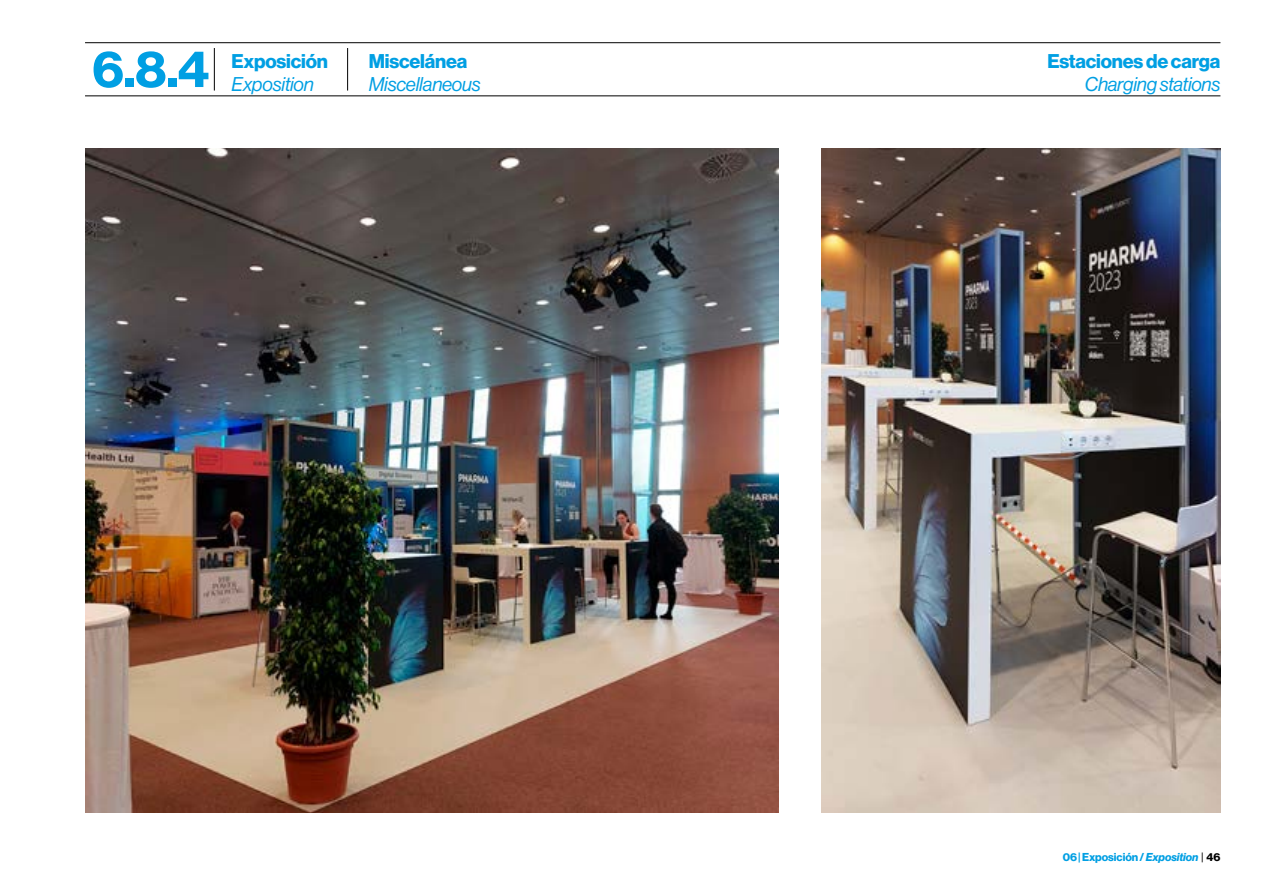
<style>
.page{position:relative;width:1263px;height:893px;background:#fff}
.page>*{position:absolute;margin:0;border:0;box-sizing:border-box;transform-origin:0 0}
.t1{font:700 51px "Neue Haas Grotesk Display";color:#009fe3}
.t2{font:italic 19.5px "Neue Haas Grotesk Display";letter-spacing:-.015em;color:#009fe3}
.t3{font:700 19.5px "Neue Haas Grotesk Display";letter-spacing:-.01em;color:#009fe3}
.t4{font:700 11.25px "Neue Haas Grotesk Display";letter-spacing:-.005em;color:#009fe3}
.s1{font-family:"N Haas Grotesk DS Pro 76 Bd It";font-weight:400}
.s2{font-weight:400;color:#000}
.s3{color:#000}
</style>
<div class="page">
<hr style="left:85px;top:96px;width:1135px;height:1px;background:#000">
<hr style="left:85px;top:42px;width:1135px;height:1px;background:#000">
<hr style="left:214px;top:48px;width:1px;height:43px;background:#000">
<hr style="left:347px;top:48px;width:1px;height:43px;background:#000">
<img style="left:85px;top:149px;width:694px;height:664px">
<img style="left:821px;top:149px;width:399px;height:664px">
<h1 class="t1" style="left:92px;top:39px;width:119px">6.8.4</h1>
<p class="t3" style="left:232px;top:50px;width:98px">Exposición</p>
<p class="t2" style="left:232px;top:73px;width:84px">Exposition</p>
<p class="t3" style="left:369px;top:50px;width:100px">Miscelánea</p>
<p class="t2" style="left:369px;top:73px;width:114px">Miscellaneous</p>
<p class="t3" style="left:1047px;top:50px;width:175px">Estaciones de carga</p>
<p class="t2" style="left:1085px;top:73px;width:137px">Charging stations</p>
<p class="t4" style="left:1063px;top:850px;width:159px">06 | Exposición / <span class="s1">Exposition</span> <span class="s2">|</span> <span class="s3">46</span></p>
</div>
